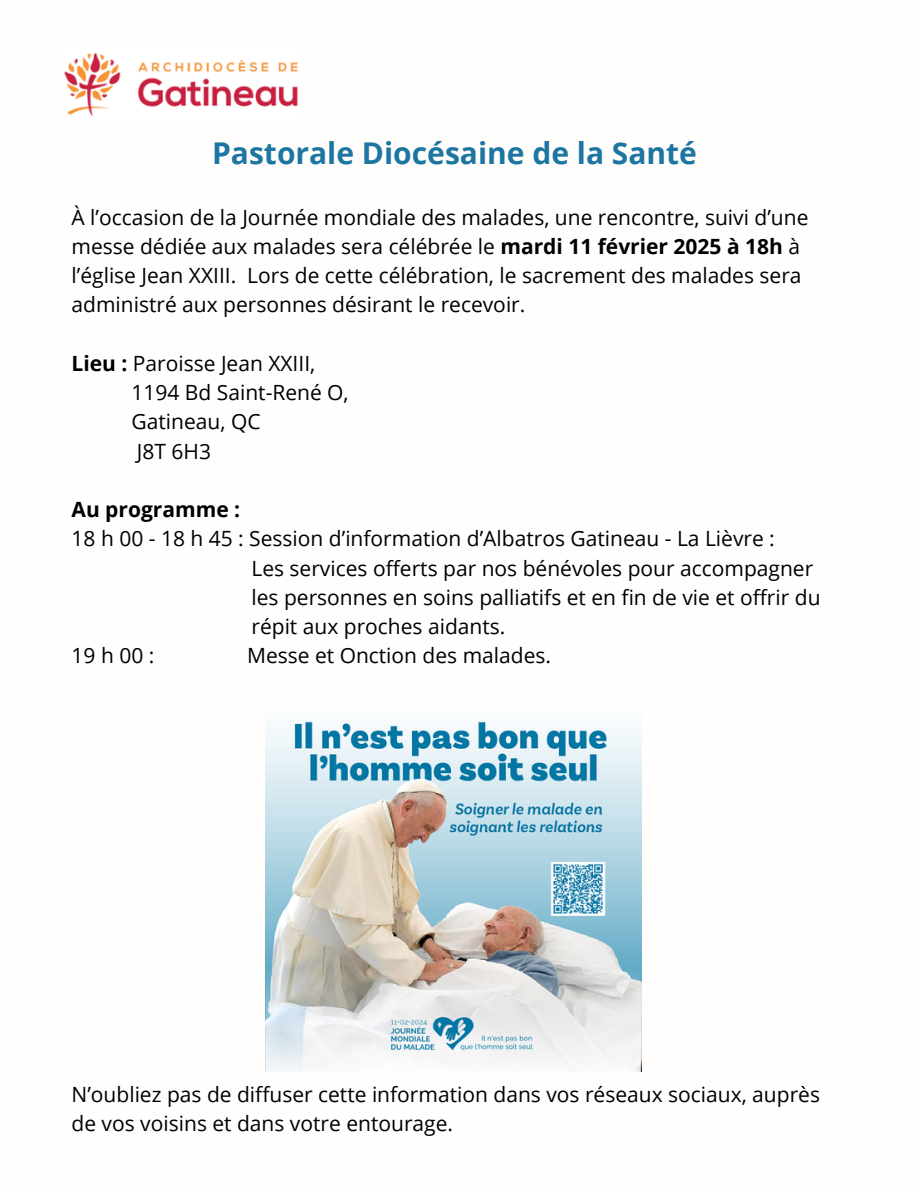
<style>
.page{position:relative;width:918px;height:1188px;background:#fff}
.page>*{position:absolute;margin:0;border:0;box-sizing:border-box;transform-origin:0 0}
.t1{font:700 30px "Open Sans";color:#1d76a1}
.t2{font:21px/29.2px "Open Sans";color:#000}
.t3{font:700 21px "Open Sans";color:#000}
.s1{font-weight:700}
</style>
<div class="page">
<img style="left:64px;top:52px;width:234px;height:64px">
<img style="left:265px;top:721px;width:376px;height:350px">
<p class="t1" style="left:212px;top:132px;width:486px">Pastorale Diocésaine de la Santé</p>
<h1 class="t2" style="left:72px;top:202px;width:738px">À l’occasion de la Journée mondiale des malades, une rencontre, suivi d’une messe dédiée aux malades sera célébrée le <span class="s1">mardi 11 février 2025 à 18h</span> à l’église Jean XXIII. Lors de cette célébration, le sacrement des malades sera administré aux personnes désirant le recevoir.</h1>
<p class="t2" style="left:72px;top:348px;width:245px"><span class="s1">Lieu :</span> Paroisse Jean XXIII,</p>
<p class="t2" style="left:132px;top:377px;width:219px">1194 Bd Saint-René O,</p>
<p class="t2" style="left:132px;top:406px;width:131px">Gatineau, QC</p>
<p class="t2" style="left:137px;top:436px;width:76px">J8T 6H3</p>
<p class="t3" style="left:72px;top:495px;width:170px">Au programme :</p>
<p class="t2" style="left:72px;top:523px;width:705px">18 h 00 - 18 h 45 : Session d’information d’Albatros Gatineau - La Lièvre :</p>
<p class="t2" style="left:251px;top:553px;width:563px">Les services offerts par nos bénévoles pour accompagner</p>
<p class="t2" style="left:251px;top:582px;width:571px">les personnes en soins palliatifs et en fin de vie et offrir du</p>
<p class="t2" style="left:251px;top:611px;width:255px">répit aux proches aidants.</p>
<p class="t2" style="left:72px;top:640px;width:84px">19h00:</p>
<p class="t2" style="left:247px;top:640px;width:306px">Messe et Onction des malades.</p>
<p class="t2" style="left:72px;top:1079px;width:750px">N’oubliez pas de diffuser cette information dans vos réseaux sociaux, auprès de vos voisins et dans votre entourage.</p>
</div>
